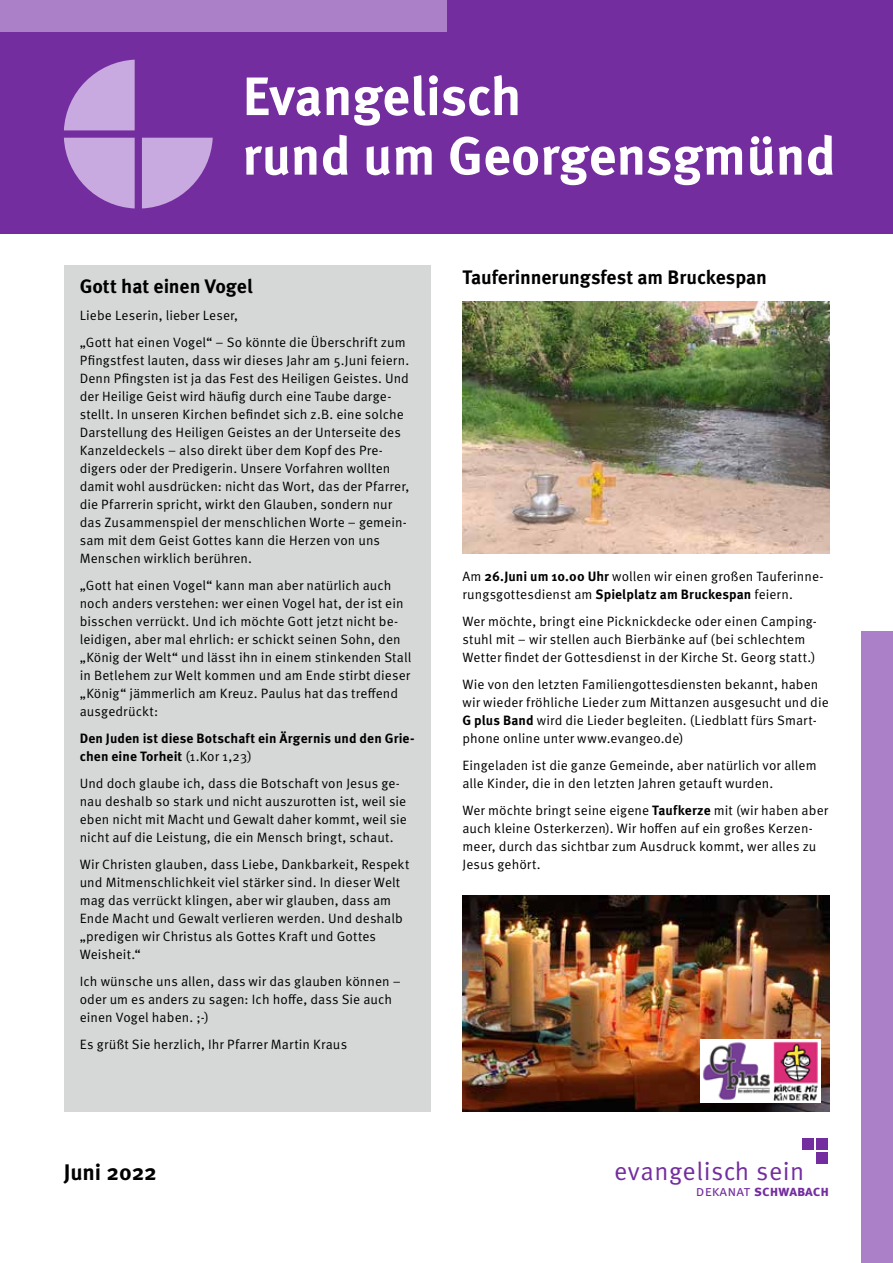
<style>
.page{position:relative;width:893px;height:1263px;background:#fff}
.page>*{position:absolute;margin:0;border:0;box-sizing:border-box;transform-origin:0 0}
.t1{font:700 54px/59.6px "Meta OT";color:#fff}
.t2{font:25.5px "Meta OT";letter-spacing:.02em;color:#742d9f}
.t3{font:700 22.5px "Meta OT";color:#000}
.t4{font:700 19.5px "Meta OT";letter-spacing:-.005em;color:#000}
.t5{font:14.85px "Meta Bold Caps";color:#742d9f}
.t6{font:13.5px/18px "Meta OT";letter-spacing:.005em;color:#000}
.t7{font:700 13.5px/18px "Meta OT";letter-spacing:.01em;color:#000}
.s1{font-weight:400}
.s2{font-weight:700}
.s3{font-family:"Meta Normal Caps"}
</style>
<div class="page">
<div style="left:0;top:0;width:893px;height:234px;background:#742d9f"></div>
<div style="left:802px;top:1138px;width:11px;height:12px;background:#742d9f"></div>
<div style="left:817px;top:1138px;width:11px;height:12px;background:#742d9f"></div>
<div style="left:817px;top:1153px;width:11px;height:11px;background:#742d9f"></div>
<div style="left:0;top:0;width:446px;height:32px;background:#ac7fc9"></div>
<div style="left:861px;top:631px;width:32px;height:632px;background:#ac7fc9"></div>
<svg style="left:64px;top:60px;width:71px;height:70px"></svg>
<svg style="left:64px;top:138px;width:71px;height:70px"></svg>
<svg style="left:142px;top:138px;width:71px;height:70px"></svg>
<div style="left:64px;top:266px;width:367px;height:846px;background:#d6d7d7"></div>
<img style="left:462px;top:302px;width:367px;height:252px">
<img style="left:462px;top:895px;width:367px;height:217px">
<img style="left:700px;top:1040px;width:120px;height:63px">
<h1 class="t1" style="left:242px;top:67px;width:595px">Evangelisch<br>rund um Georgensgmünd</h1>
<h3 class="t4" style="left:80px;top:274px;width:174px">Gott hat einen Vogel</h3>
<p class="t6" style="left:80px;top:302px;width:327px;line-height:27px">Liebe Leserin, lieber Leser,<br>„Gott hat einen Vogel“ – So könnte die Überschrift zum</p>
<p class="t6" style="left:80px;top:352px;width:331px">Pfingstfest lauten, dass wir dieses Jahr am 5.Juni feiern.<br>Denn Pfingsten ist ja das Fest des Heiligen Geistes. Und der Heilige Geist wird häufig durch eine Taube darge&shy;stellt. In unseren Kirchen befindet sich z.B. eine solche Darstellung des Heiligen Geistes an der Unterseite des Kanzeldeckels – also direkt über dem Kopf des Pre&shy;digers oder der Predigerin. Unsere Vorfahren wollten damit wohl ausdrücken: nicht das Wort, das der Pfarrer, die Pfarrerin spricht, wirkt den Glauben, sondern nur das Zusammenspiel der menschlichen Worte – gemein&shy;sam mit dem Geist Gottes kann die Herzen von uns Menschen wirklich berühren.</p>
<p class="t6" style="left:80px;top:577px;width:333px">„Gott hat einen Vogel“ kann man aber natürlich auch noch anders verstehen: wer einen Vogel hat, der ist ein bisschen verrückt. Und ich möchte Gott jetzt nicht be&shy;leidigen, aber mal ehrlich: er schickt seinen Sohn, den „König der Welt“ und lässt ihn in einem stinkenden Stall in Betlehem zur Welt kommen und am Ende stirbt dieser „König“ jämmerlich am Kreuz. Paulus hat das treffend ausgedrückt:</p>
<p class="t7" style="left:80px;top:730px;width:336px">Den Juden ist diese Botschaft ein Ärgernis und den Grie&shy;chen eine Torheit <span class="s1">(1.Kor 1,23)</span></p>
<p class="t6" style="left:80px;top:775px;width:329px">Und doch glaube ich, dass die Botschaft von Jesus ge&shy;nau deshalb so stark und nicht auszurotten ist, weil sie eben nicht mit Macht und Gewalt daher kommt, weil sie nicht auf die Leistung, die ein Mensch bringt, schaut.</p>
<p class="t6" style="left:80px;top:856px;width:331px">Wir Christen glauben, dass Liebe, Dankbarkeit, Respekt und Mitmenschlichkeit viel stärker sind. In dieser Welt mag das verrückt klingen, aber wir glauben, dass am Ende Macht und Gewalt verlieren werden. Und deshalb „predigen wir Christus als Gottes Kraft und Gottes Weisheit.“</p>
<p class="t6" style="left:80px;top:973px;width:323px">Ich wünsche uns allen, dass wir das glauben können – oder um es anders zu sagen: Ich hoffe, dass Sie auch einen Vogel haben. ;-)</p>
<p class="t6" style="left:80px;top:1036px;width:269px">Es grüßt Sie herzlich, Ihr Pfarrer Martin Kraus</p>
<h3 class="t4" style="left:462px;top:265px;width:306px">Tauferinnerungsfest am Bruckespan</h3>
<p class="t6" style="left:462px;top:567px;width:363px">Am <span class="s2">26.Juni um 10.00 Uhr</span> wollen wir einen großen Tauferinne&shy;rungsgottesdienst am <span class="s2">Spielplatz am Bruckespan</span> feiern.</p>
<p class="t6" style="left:462px;top:612px;width:356px">Wer möchte, bringt eine Picknickdecke oder einen Camping&shy;stuhl mit – wir stellen auch Bierbänke auf (bei schlechtem<br>Wetter findet der Gottesdienst in der Kirche St. Georg statt.)</p>
<p class="t6" style="left:462px;top:675px;width:368px">Wie von den letzten Familiengottesdiensten bekannt, haben wir wieder fröhliche Lieder zum Mittanzen ausgesucht und die <span class="s2">G plus Band</span> wird die Lieder begleiten. (Liedblatt fürs Smart&shy;phone online unter www.evangeo.de)</p>
<p class="t6" style="left:462px;top:756px;width:356px">Eingeladen ist die ganze Gemeinde, aber natürlich vor allem alle Kinder, die in den letzten Jahren getauft wurden.</p>
<p class="t6" style="left:462px;top:801px;width:367px">Wer möchte bringt seine eigene <span class="s2">Taufkerze</span> mit (wir haben aber auch kleine Osterkerzen). Wir hoffen auf ein großes Kerzen&shy;meer, durch das sichtbar zum Ausdruck kommt, wer alles zu Jesus gehört.</p>
<h3 class="t3" style="left:64px;top:1158px;width:95px">Juni 2022</h3>
<h2 class="t2" style="left:614px;top:1156px;width:192px">evangelisch sein</h2>
<p class="t5" style="left:696px;top:1182px;width:135px"><span class="s3">dekanat</span> schwabach</p>
</div>
